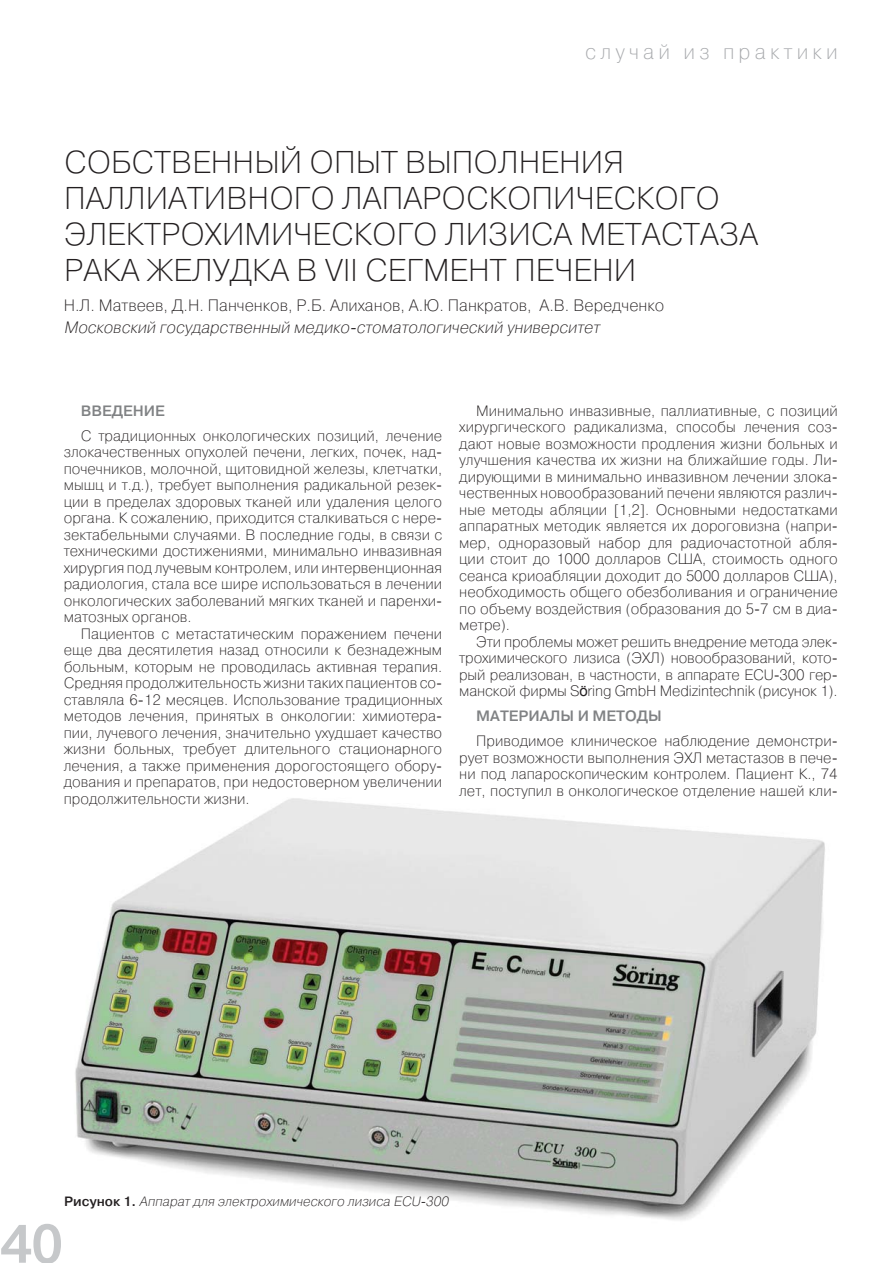
<style>
.page{position:relative;width:893px;height:1263px;background:#fff}
.page>*{position:absolute;margin:0;border:0;box-sizing:border-box;transform-origin:0 0}
.t1{font:700 54px "Pragmatica Light C";color:#c6c8ca}
.t2{font:31.5px/36px "Pragmatica Light C";color:#231f20}
.t3{font:21px "Pragmatica Light C";letter-spacing:.2em;color:#a7a9ac}
.t4{font:16.5px "Pragmatica Light C";color:#231f20}
.t5{font:italic 16.5px "Pragmatica Light C";color:#231f20}
.t6{font:15px/16.5px "Pragmatica Light C";color:#231f20;text-align:justify}
.t7{font:700 15px "Pragmatica Light C";color:#808284}
.t8{font:italic 13.5px "Pragmatica Light C";color:#231f20}
.s1{font-family:"Arial"}
.s2{font-weight:700;font-style:normal}
</style>
<div class="page">
<img style="left:75px;top:798px;width:750px;height:423px">
<h3 class="t3" style="left:585px;top:44px;width:254px">cлучай из практики</h3>
<h2 class="t2" style="left:64px;top:147px;width:696px">СОБСТВЕННЫЙ ОПЫТ ВЫПОЛНЕНИЯ ПАЛЛИАТИВНОГО ЛАПАРОСКОПИЧЕСКОГО ЭЛЕКТРОХИМИЧЕСКОГО ЛИЗИСА МЕТАСТАЗА РАКА ЖЕЛУДКА В VII СЕГМЕНТ ПЕЧЕНИ</h2>
<p class="t4" style="left:64px;top:299px;width:602px">Н.Л. Матвеев, Д.Н. Панченков, Р.Б. Алиханов, А.Ю. Панкратов, А.В. Вередченко</p>
<p class="t5" style="left:64px;top:321px;width:540px">Московский государственный медико-стоматологический университет</p>
<p class="t7" style="left:81px;top:402px;width:85px">ВВЕДЕНИЕ</p>
<p class="t6" style="left:64px;top:428px;width:380px;text-indent:17px">С традиционных онкологических позиций, лечение злокачественных опухолей печени, легких, почек, над&shy;почечников, молочной, щитовидной железы, клетчатки, мышц и т.д.), требует выполнения радикальной резек&shy;ции в пределах здоровых тканей или удаления целого органа. К сожалению, приходится сталкиваться с нере&shy;зектабельными случаями. В последние годы, в связи с техническими достижениями, минимально инвазивная хирургия под лучевым контролем, или интервенционная радиология, стала все шире использоваться в лечении онкологических заболеваний мягких тканей и паренхи&shy;матозных органов.</p>
<p class="t6" style="left:64px;top:626px;width:380px;text-indent:17px">Пациентов с метастатическим поражением печени еще два десятилетия назад относили к безнадежным больным, которым не проводилась активная терапия.<br>Средняя продолжительность жизни таких пациентов со&shy;ставляла 6-12 месяцев. Использование традиционных методов лечения, принятых в онкологии: химиотера&shy;пии, лучевого лечения, значительно ухудшает качество жизни больных, требует длительного стационарного лечения, а также применения дорогостоящего обору&shy;дования и препаратов, при недостоверном увеличении продолжительности жизни.</p>
<p class="t6" style="left:459px;top:403px;width:380px;text-indent:17px">Минимально инвазивные, паллиативные, с позиций хирургического радикализма, способы лечения соз&shy;дают новые возможности продления жизни больных и улучшения качества их жизни на ближайшие годы. Ли&shy;дирующими в минимально инвазивном лечении злока&shy;чественных новообразований печени являются различ&shy;ные методы абляции [1,2]. Основными недостатками аппаратных методик является их дороговизна (напри&shy;мер, одноразовый набор для радиочастотной абля&shy;ции стоит до 1000 долларов США, стоимость одного сеанса криоабляции доходит до 5000 долларов США), необходимость общего обезболивания и ограничение по объему воздействия (образования до 5-7 см в диа&shy;метре).</p>
<p class="t6" style="left:459px;top:634px;width:380px;text-indent:17px">Эти проблемы может решить внедрение метода элек&shy;трохимического лизиса (ЭХЛ) новообразований, кото&shy;рый реализован, в частности, в аппарате ECU-300 гер&shy;манской фирмы S<span class="s1">ö</span>ring GmbH Medizintechnik (рисунок 1).</p>
<p class="t7" style="left:476px;top:707px;width:187px">МАТЕРИАЛЫ И МЕТОДЫ</p>
<p class="t6" style="left:459px;top:734px;width:380px;text-indent:17px">Приводимое клиническое наблюдение демонстри&shy;рует возможности выполнения ЭХЛ метастазов в пече&shy;ни под лапароскопическим контролем. Пациент К., 74 лет, поступил в онкологическое отделение нашей кли-</p>
<p class="t8" style="left:64px;top:1196px;width:388px"><span class="s2">Р и су н о к 1 .</span> Аппарат для электрохимического лизиса ECU-300</p>
<h1 class="t1" style="left:0;top:1213px;width:65px">40</h1>
</div>
